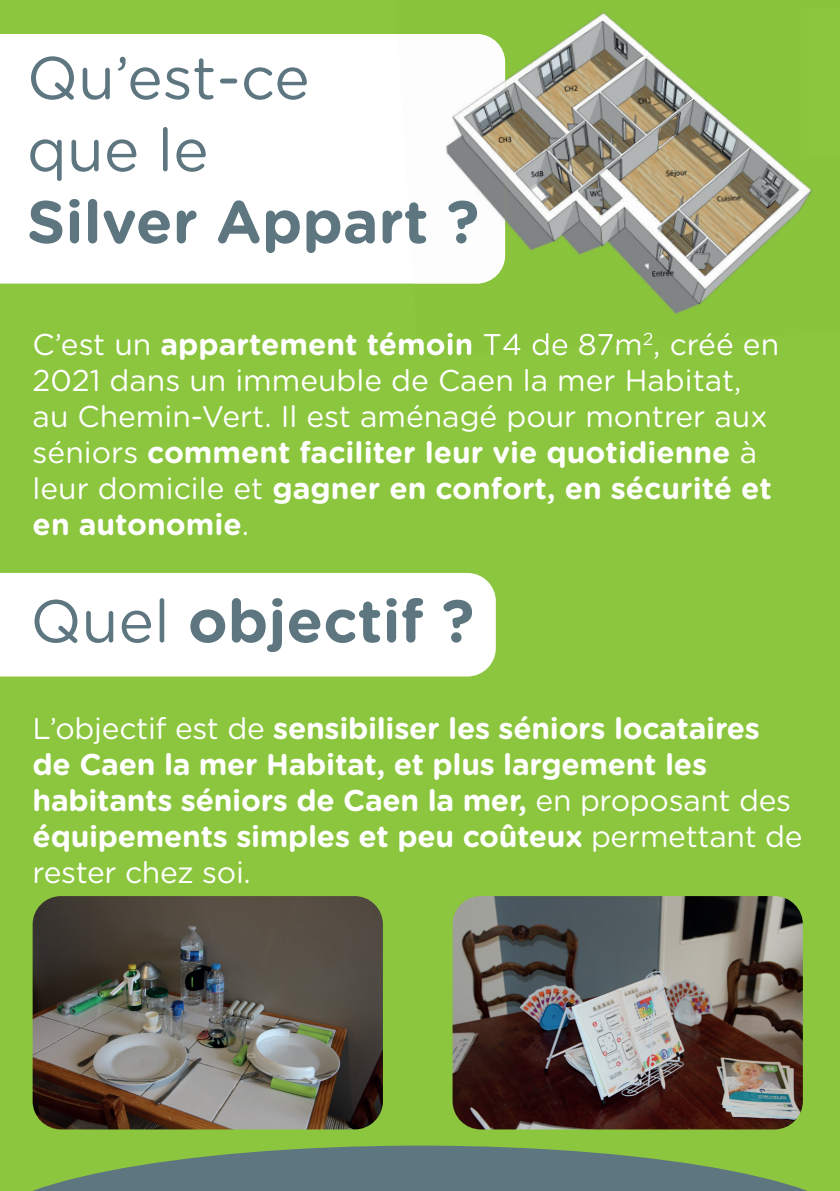
<style>
.page{position:relative;width:840px;height:1191px;background:#fff}
.page>*{position:absolute;margin:0;border:0;box-sizing:border-box;transform-origin:0 0}
.t1{font:700 60px "Gotham Rounded";color:#5d7680}
.t2{font:60px/72px "Gotham Rounded";color:#5d7680}
.t3{font:30px/36px "Gotham Rounded";color:#fff}
.t4{font:700 30px/36px "Gotham Rounded";letter-spacing:-.01em;color:#fff}
.s1{font-weight:700}
.s2{font-weight:400}
</style>
<div class="page">
<div style="left:0;top:0;width:839px;height:1191px;background:#8bc63e"></div>
<div style="left:0;top:573px;width:495px;height:103px;background:#fff"></div>
<div style="left:0;top:34px;width:397px;height:249px;background:#fff"></div>
<img style="left:395px;top:12px;width:257px;height:53px">
<img style="left:505px;top:56px;width:147px;height:147px">
<img style="left:652px;top:54px;width:158px;height:137px">
<img style="left:413px;top:203px;width:185px;height:151px">
<img style="left:598px;top:191px;width:189px;height:142px">
<img style="left:787px;top:188px;width:25px;height:35px">
<img style="left:397px;top:34px;width:108px;height:249px">
<img style="left:416px;top:332px;width:55px;height:24px">
<img style="left:473px;top:333px;width:167px;height:21px">
<svg style="left:644px;top:333px;width:8px;height:11px"></svg>
<img style="left:673px;top:333px;width:56px;height:9px">
<img style="left:452px;top:896px;width:350px;height:233px">
<img style="left:33px;top:896px;width:350px;height:233px">
<div style="left:806px;top:8px;width:33px;height:146px;background:#8bc63e"></div>
<svg style="left:33px;top:1145px;width:774px;height:46px"></svg>
<h1 class="t2" style="left:27px;top:39px;width:284px">Qu’est-ce que le</h1>
<h1 class="t1" style="left:27px;top:178px;width:453px">Silver Appart ?</h1>
<p class="t3" style="left:33px;top:325px;width:747px">C’est un <span class="s1">appartement témoin</span> T4 de 87m<sup>2</sup>, créé en 2021 dans un immeuble de Caen la mer Habitat, au Chemin-Vert. Il est aménagé pour montrer aux séniors <span class="s1">comment faciliter leur vie quotidienne</span> à leur domicile et <span class="s1">gagner en confort, en sécurité et en autonomie</span>.</p>
<h1 class="t1" style="left:30px;top:577px;width:445px"><span class="s2">Quel</span> objectif ?</h1>
<p class="t4" style="left:33px;top:709px;width:771px"><span class="s2">L’objectif est de</span> sensibiliser les séniors locataires de Caen la mer Habitat, et plus largement les habitants séniors de Caen la mer, <span class="s2">en proposant des </span>équipements simples et peu coûteux <span class="s2">permettant de rester chez soi.</span></p>
</div>
